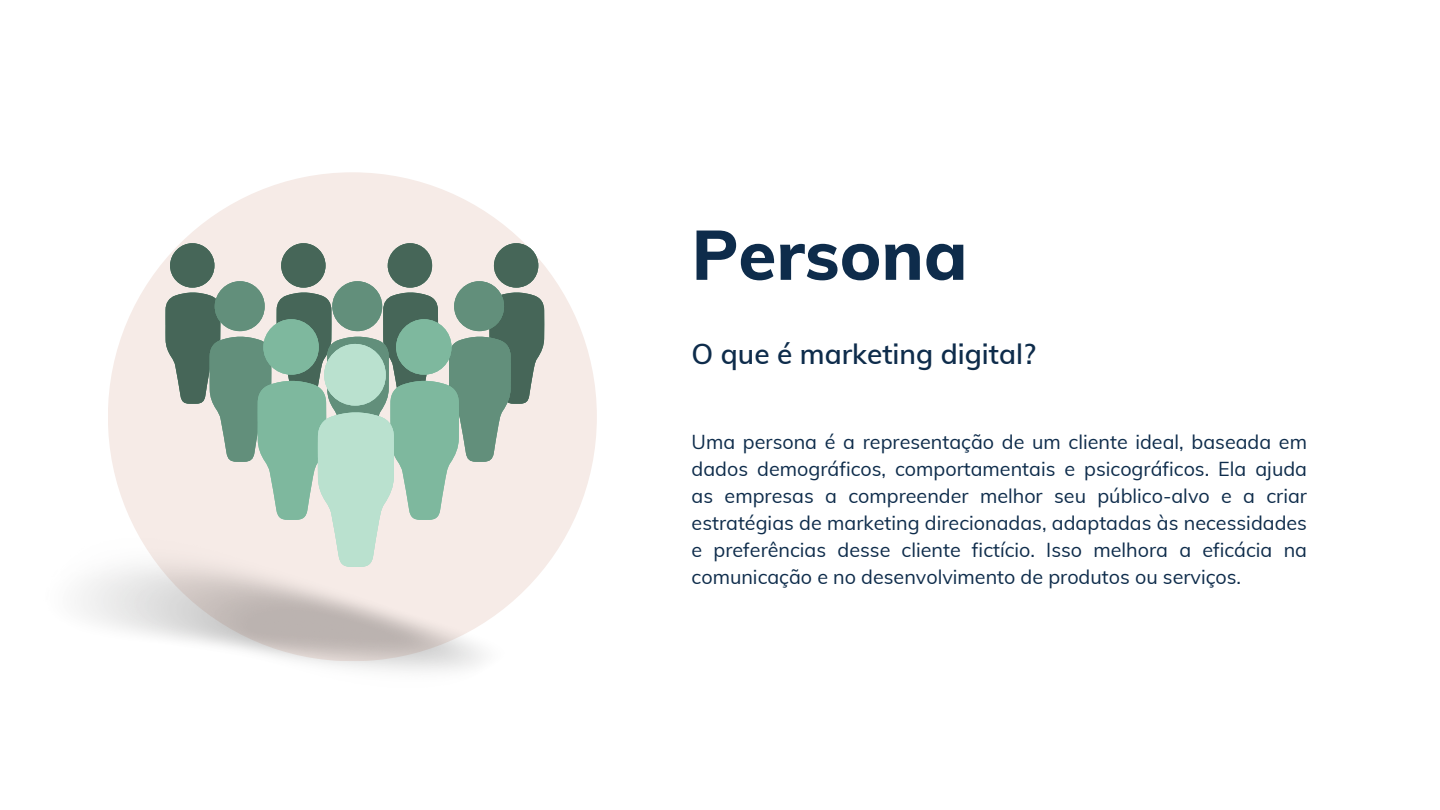
<style>
.page{position:relative;width:1440px;height:810px;background:#fff}
.page>*{position:absolute;margin:0;border:0;box-sizing:border-box;transform-origin:0 0}
.t1{font:800 69.2px "Muli";color:#0e2c4b}
.t2{font:600 28px "Muli";color:#0e2c4b}
.t3{font:19.7px/27px "Muli";color:#0e2c4b;text-align:justify}
</style>
<div class="page">
<div style="left:108px;top:172px;width:489px;height:489px;background:#f6ebe7;border-radius:50%"></div>
<img style="left:80px;top:529px;width:432px;height:142px">
<svg style="left:166px;top:243px;width:378px;height:324px"></svg>
<div style="left:324px;top:344px;width:62px;height:62px;background:#bae1cf;border-radius:50%"></div>
<p class="t1" style="left:692px;top:210px;width:277px">Persona</p>
<p class="t2" style="left:692px;top:336px;width:346px">O que é marketing digital?</p>
<p class="t3" style="left:692px;top:428px;width:617px">Uma persona é a representação de um cliente ideal, baseada em dados demográficos, comportamentais e psicográficos. Ela ajuda as empresas a compreender melhor seu público-alvo e a criar estratégias de marketing direcionadas, adaptadas às necessidades e preferências desse cliente fictício. Isso melhora a eficácia na comunicação e no desenvolvimento de produtos ou serviços.</p>
</div>
